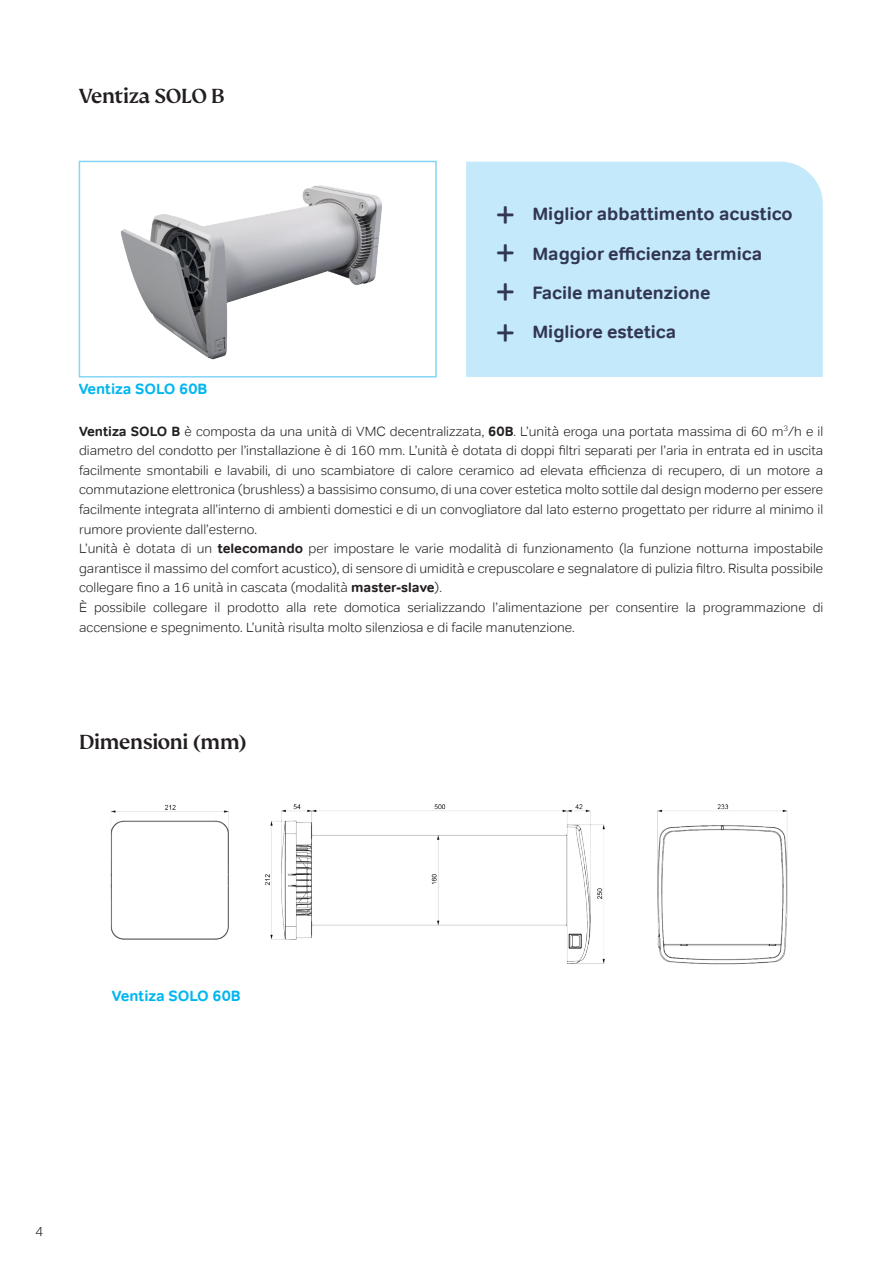
<style>
.page{position:relative;width:893px;height:1263px;background:#fff}
.page>*{position:absolute;margin:0;border:0;box-sizing:border-box;transform-origin:0 0}
.t1{font:36px/39.2px "Tondo";color:#323650;text-align:justify}
.t2{font:500 22.5px "FS Kim";letter-spacing:-.03em;color:#231f20}
.t3{font:700 18px/39.2px "Tondo";color:#323650}
.t4{font:700 15px "Tondo";color:#00b6f0}
.t5{font:300 13.5px/19.5px "Tondo";color:#231f20}
.s1{font-weight:700}
</style>
<div class="page">
<img style="left:120px;top:185px;width:262px;height:175px">
<div style="left:79px;top:161px;width:358px;height:217px;border:2px solid #85d5f7"></div>
<img style="left:110px;top:804px;width:678px;height:161px">
<div style="left:466px;top:162px;width:357px;height:215px;background:#c3e9fa"></div>
<h2 class="t2" style="left:79px;top:83px;width:148px">Ventiza SOLO B</h2>
<p class="t4" style="left:79px;top:380px;width:130px">Ventiza SOLO 60B</p>
<h1 class="t1" style="left:494px;top:195px;width:24px">+ + + +</h1>
<h3 class="t3" style="left:532px;top:195px;width:262px">Miglior abbattimento acustico<br>Maggior efficienza termica<br>Facile manutenzione<br>Migliore estetica</h3>
<p class="t5" style="left:79px;top:421px;width:746px"><span class="s1">Ventiza SOLO B</span> è composta da una unità di VMC decentralizzata, <span class="s1">60B</span>. L’unità eroga una portata massima di 60 m<sup>3</sup>/h e il diametro del condotto per l’installazione è di 160 mm. L’unità è dotata di doppi filtri separati per l’aria in entrata ed in uscita facilmente smontabili e lavabili, di uno scambiatore di calore ceramico ad elevata efficienza di recupero, di un motore a commutazione elettronica (brushless) a bassisimo consumo, di una cover estetica molto sottile dal design moderno per essere facilmente integrata all’interno di ambienti domestici e di un convogliatore dal lato esterno progettato per ridurre al minimo il rumore proviente dall’esterno.<br>L’unità è dotata di un <span class="s1">telecomando</span> per impostare le varie modalità di funzionamento (la funzione notturna impostabile garantisce il massimo del comfort acustico), di sensore di umidità e crepuscolare e segnalatore di pulizia filtro. Risulta possibile collegare fino a 16 unità in cascata (modalità <span class="s1">master-slave</span>).<br>È possibile collegare il prodotto alla rete domotica serializzando l’alimentazione per consentire la programmazione di accensione e spegnimento. L’unità risulta molto silenziosa e di facile manutenzione.</p>
<h2 class="t2" style="left:79px;top:729px;width:170px">Dimensioni (mm)</h2>
<p class="t4" style="left:112px;top:987px;width:130px">Ventiza SOLO 60B</p>
<p class="t5" style="left:35px;top:1222px;width:10px">4</p>
</div>
